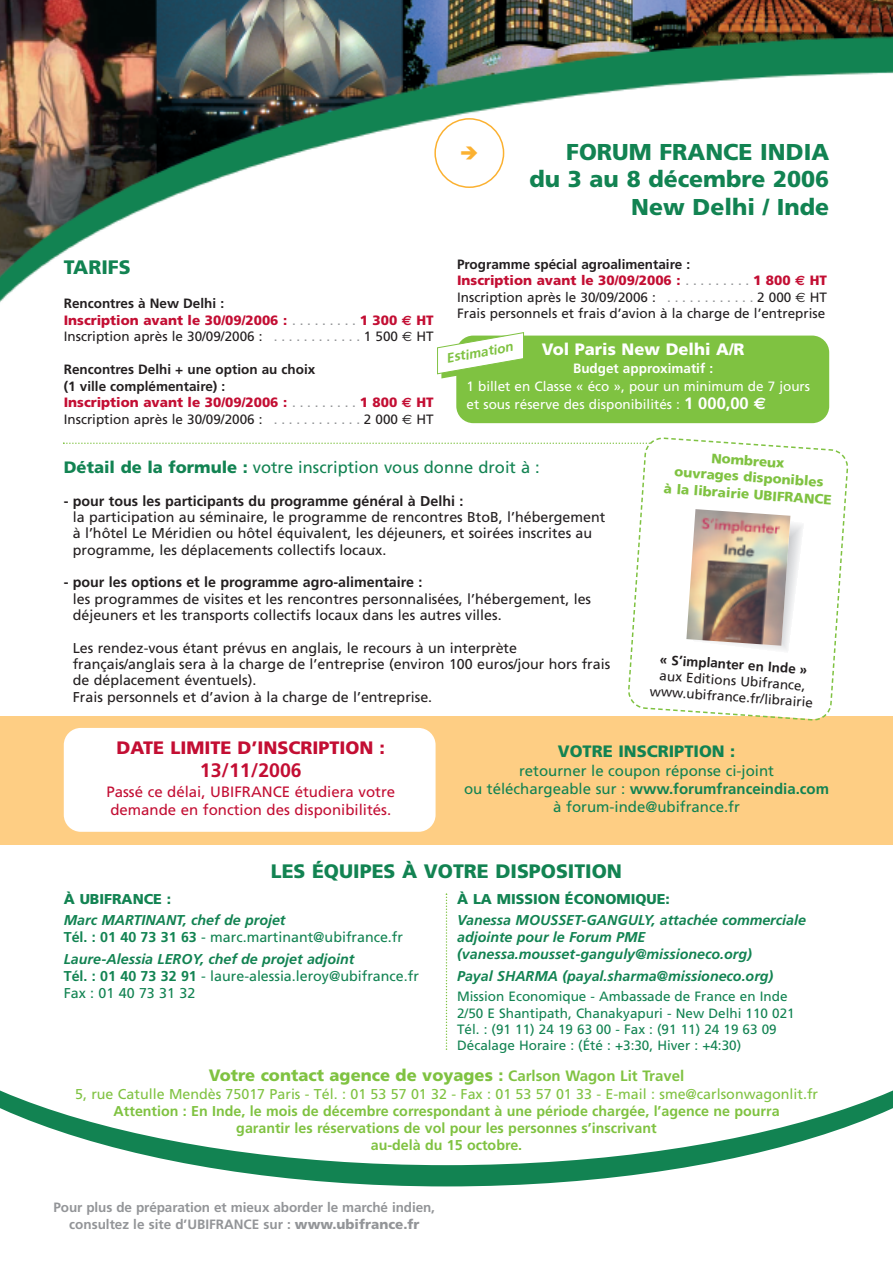
<style>
.page{position:relative;width:893px;height:1263px;background:#fff}
.page>*{position:absolute;margin:0;border:0;box-sizing:border-box;transform-origin:0 0}
.t1{font:900 22.95px/27.6px "Frutiger";color:#128352;text-align:right}
.t2{font:900 19.5px "Frutiger";color:#128352}
.t3{font:700 19.5px "Frutiger";color:#c30e33}
.t4{font:900 18px "Frutiger";color:#c30e33}
.t5{font:16.5px "Frutiger";color:#128352}
.t6{font:900 16.5px "Frutiger";color:#7fc241}
.t7{font:900 16.5px "Frutiger";color:#fff}
.t8{font:900 16.5px "Frutiger";color:#128352}
.t9{font:15px/18px "Frutiger";color:#128352;text-align:center}
.t10{font:15px/18px "Frutiger";color:#c30e33}
.t11{font:14.25px/16.4px "Frutiger";color:#231f20}
.t12{font:italic 700 14.25px/21.3px "Frutiger";color:#128352}
.t13{font:700 14.25px/17.1px "Frutiger";color:#7fc241;text-align:center}
.t14{font:14.25px/17.1px "Frutiger";color:#128352}
.t15{font:13.5px/16.5px "Frutiger";color:#231f20}
.t16{font:13.5px/16.2px "Frutiger";color:#128352}
.t17{font:700 13.5px/16.5px "Frutiger";color:#231f20}
.t18{font:900 13.5px/16.5px "Frutiger";color:#c30e33}
.t19{font:13.5px/18px "Frutiger";color:#fff}
.t20{font:700 13.5px/16.2px "Frutiger";letter-spacing:-.005em;color:#939598;text-align:center}
.t21{font:900 13.5px/16.8px "Frutiger";color:#7fc241;text-align:center}
.t22{font:italic 700 13.5px "Frutiger";color:#7fc241}
.s1{font-weight:700;color:#231f20}
.s2{font-weight:400;color:#939598}
.s3{font-family:"Euro Sans";font-weight:700}
.s4{font-weight:400;color:#231f20}
.s5{font-family:"Euro Sans";font-weight:400;color:#231f20}
.s6{font-weight:900;color:#c30e33}
.s7{font-family:"Euro Sans";color:#c30e33}
.s8{font-weight:400}
.s9{font-family:"Euro Sans";font-weight:400}
.s10{font-weight:700}
.s11{color:#939598}
.s12{font-family:"Euro Sans";font-weight:700;color:#c30e33}
.s13{font-family:"Euro Sans"}
.s14{font-weight:700;font-size:16.5px}
.s15{font-family:"Euro Sans";font-weight:700;font-size:16.5px}
.s16{font-weight:900}
.s17{font-weight:900;font-style:normal}
.s18{font-style:normal}
.s19{font-weight:400;font-style:normal}
.s20{font-weight:700;font-size:15px}
</style>
<div class="page">
<div style="left:0;top:716px;width:893px;height:128px;background:#fece84"></div>
<img style="left:0;top:0;width:893px;height:303px">
<svg style="left:195px;top:1165px;width:503px;height:21px;fill:#128352"></svg>
<svg style="left:0;top:1046px;width:893px;height:119px"></svg>
<div style="left:64px;top:728px;width:372px;height:104px;background:#fff;border-radius:17px"></div>
<div style="left:456px;top:336px;width:373px;height:87px;background:#7fc241;border-radius:17px"></div>
<svg style="left:63px;top:442px;width:565px;height:2px"></svg>
<svg style="left:446px;top:893px;width:1px;height:157px"></svg>
<svg style="left:628px;top:437px;width:220px;height:284px"></svg>
<svg style="left:641px;top:706px;width:8px;height:4px"></svg>
<svg style="left:686px;top:509px;width:118px;height:143px"></svg>
<img style="left:686px;top:509px;width:104px;height:137px">
<svg style="left:437px;top:332px;width:92px;height:47px"></svg>
<svg style="left:434px;top:118px;width:70px;height:70px"></svg>
<p class="t1" style="left:529px;top:140px;width:301px">FORUM FRANCE INDIA<br>du 3 au 8 décembre 2006<br>New Delhi / Inde</p>
<p class="t2" style="left:64px;top:260px;width:68px">TARIFS</p>
<p class="t18" style="left:64px;top:296px;width:371px"><span class="s1">Rencontres à New Delhi :<br></span>Inscription avant le 30/09/2006 : <span class="s2">. . . . . . . . .</span> 1 300 <span class="s3">€</span> HT<br><span class="s4">Inscription après le 30/09/2006 :</span> <span class="s2">. . . . . . . . . . . .</span> <span class="s4">1 500</span> <span class="s5">€</span> <span class="s4">HT</span></p>
<p class="t17" style="left:64px;top:362px;width:371px">Rencontres Delhi + une option au choix<br>(1 ville complémentaire) :<br><span class="s6">Inscription avant le 30/09/2006 :</span> <span class="s2">. . . . . . . . .</span> <span class="s6">1 800</span> <span class="s7">€</span> <span class="s6">HT </span><span class="s8">Inscription après le 30/09/2006 :</span> <span class="s2">. . . . . . . . . . . .</span> <span class="s8">2 000</span> <span class="s9">€</span> <span class="s8">HT</span></p>
<p class="t15" style="left:457px;top:257px;width:371px"><span class="s10">Programme spécial agroalimentaire :<br></span><span class="s6">Inscription avant le 30/09/2006 :</span> <span class="s11">. . . . . . . . .</span> <span class="s6">1 800</span> <span class="s12">€</span> <span class="s6">HT </span>Inscription après le 30/09/2006 : <span class="s11">. . . . . . . . . . . .</span> 2 000 <span class="s13">€</span> HT Frais personnels et frais d’avion à la charge de l’entreprise</p>
<p class="t7" style="left:542px;top:343px;width:204px">Vol Paris New Delhi A/R</p>
<p class="t19" style="left:467px;top:360px;width:345px;text-indent:107px"><span class="s10">Budget approximatif :<br></span>1 billet en Classe « éco », pour un minimum de 7 jours et sous réserve des disponibilités : <span class="s14">1 000,00</span> <span class="s15">€</span></p>
<p class="t22" style="left:446px;top:353px;width:69px;rotate:-10deg">Estimation</p>
<p class="t5" style="left:64px;top:460px;width:478px"><span class="s16">Détail de la formule :</span> votre inscription vous donne droit à :</p>
<p class="t11" style="left:73px;top:494px;width:534px;text-indent:-9px"><span class="s10">- pour tous les participants du programme général à Delhi :<br></span>la participation au séminaire, le programme de rencontres BtoB, l’hébergement à l’hôtel Le Méridien ou hôtel équivalent, les déjeuners, et soirées inscrites au programme, les déplacements collectifs locaux.</p>
<p class="t11" style="left:73px;top:575px;width:520px;text-indent:-9px"><span class="s10">- pour les options et le programme agro-alimentaire :<br></span>les programmes de visites et les rencontres personnalisées, l’hébergement, les déjeuners et les transports collectifs locaux dans les autres villes.</p>
<p class="t11" style="left:73px;top:641px;width:539px">Les rendez-vous étant prévus en anglais, le recours à un interprète français/anglais sera à la charge de l’entreprise (environ 100 euros/jour hors frais de déplacement éventuels).<br>Frais personnels et d’avion à la charge de l’entreprise.</p>
<p class="t21" style="left:667px;top:447px;width:170px;rotate:4deg">Nombreux<br>ouvrages disponibles<br>à la librairie UBIFRANCE</p>
<p class="t15" style="left:653px;top:652px;width:165px;text-align:center;rotate:4deg"><span class="s10">« S’implanter en Inde » </span>aux Editions Ubifrance, www.ubifrance.fr/librairie</p>
<p class="t4" style="left:117px;top:741px;width:270px">DATE LIMITE D’INSCRIPTION :</p>
<p class="t3" style="left:200px;top:762px;width:103px">13/11/2006</p>
<p class="t10" style="left:106px;top:784px;width:290px">Passé ce délai, UBIFRANCE étudiera votre demande en fonction des disponibilités.</p>
<p class="t8" style="left:558px;top:744px;width:179px">VOTRE INSCRIPTION :</p>
<p class="t9" style="left:464px;top:762px;width:367px">retourner le coupon réponse ci-joint<br>ou téléchargeable sur : <span class="s10">www.forumfranceindia.com </span>à forum-inde@ubifrance.fr</p>
<p class="t2" style="left:271px;top:863px;width:353px">LES ÉQUIPES À VOTRE DISPOSITION</p>
<p class="t12" style="left:64px;top:889px;width:223px"><span class="s17">À UBIFRANCE :<br></span>Marc MARTINANT, chef de projet</p>
<p class="t12" style="left:64px;top:928px;width:341px"><span class="s18">Tél. : 01 40 73 31 63</span> <span class="s19">- marc.martinant@ubifrance.fr<br></span>Laure-Alessia LEROY, chef de projet adjoint</p>
<p class="t14" style="left:64px;top:968px;width:357px"><span class="s10">Tél. : 01 40 73 32 91</span> - laure-alessia.leroy@ubifrance.fr<br>Fax : 01 40 73 31 32</p>
<p class="t12" style="left:457px;top:889px;width:350px"><span class="s17">À LA MISSION ÉCONOMIQUE:<br></span>Vanessa MOUSSET-GANGULY, attachée commerciale</p>
<p class="t12" style="left:457px;top:930px;width:296px;line-height:17.1px">adjointe pour le Forum PME (vanessa.mousset-ganguly@missioneco.org)</p>
<p class="t12" style="left:457px;top:966px;width:318px">Payal SHARMA (payal.sharma@missioneco.org)</p>
<p class="t16" style="left:457px;top:990px;width:339px">Mission Economique - Ambassade de France en Inde 2/50 E Shantipath, Chanakyapuri - New Delhi 110 021<br>Tél. : (91 11) 24 19 63 00 - Fax : (91 11) 24 19 63 09<br>Décalage Horaire : (Été : +3:30, Hiver : +4:30)</p>
<p class="t6" style="left:209px;top:1068px;width:477px">Votre contact agence de voyages : <span class="s20">Carlson Wagon Lit Travel</span></p>
<p class="t13" style="left:75px;top:1086px;width:744px"><span class="s8">5, rue Catulle Mendès 75017 Paris - Tél. : 01 53 57 01 32 - Fax : 01 53 57 01 33 - E-mail : sme@carlsonwagonlit.fr </span>Attention : En Inde, le mois de décembre correspondant à une période chargée, l’agence ne pourra<br>garantir les réservations de vol pour les personnes s’inscrivant<br>au-delà du 15 octobre.</p>
<p class="t20" style="left:53px;top:1200px;width:383px">Pour plus de préparation et mieux aborder le marché indien, consultez le site d’UBIFRANCE sur : <span class="s16">www.ubifrance.fr</span></p>
</div>
